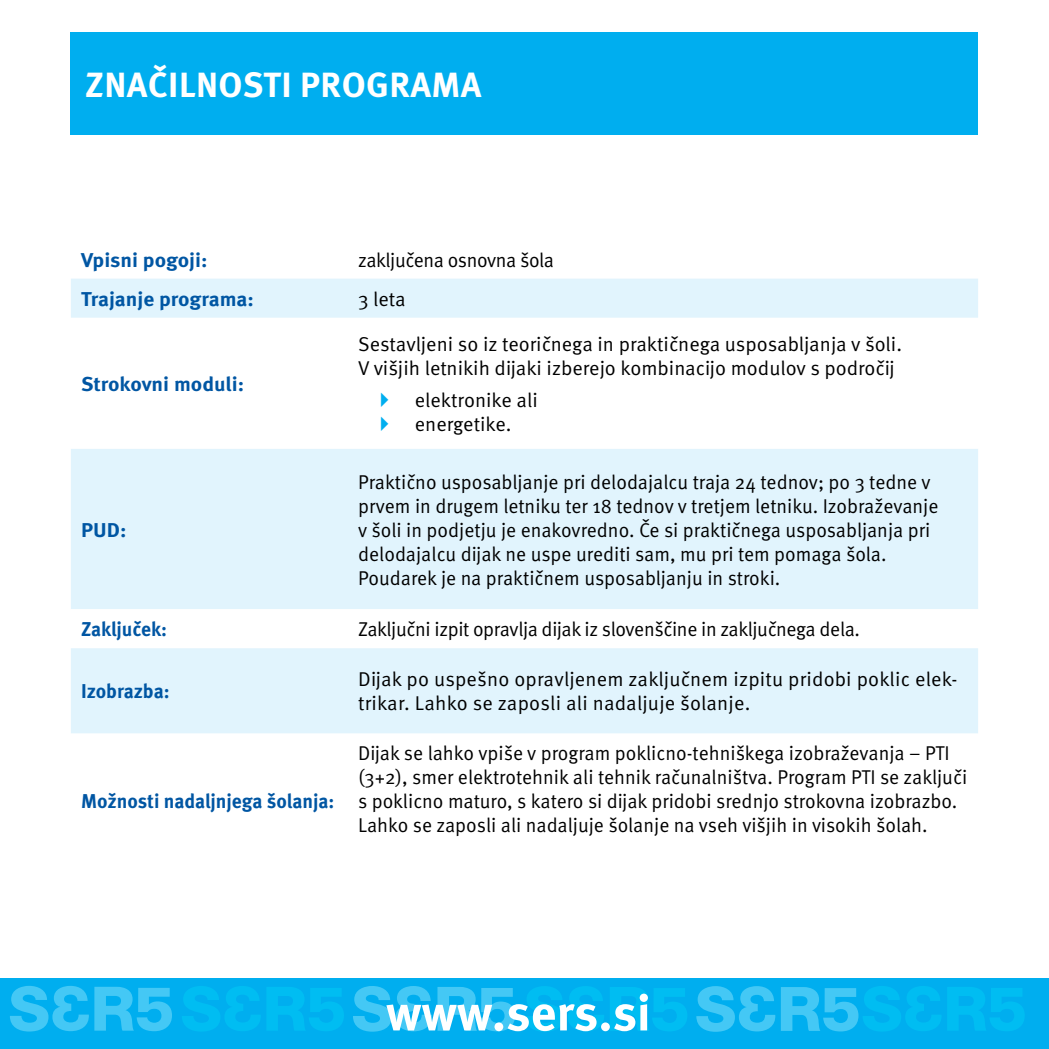
<style>
.page{position:relative;width:1049px;height:1049px;background:#fff}
.page>*{position:absolute;margin:0;border:0;box-sizing:border-box;transform-origin:0 0}
.t1{font:700 50px "Meta Pro";color:#fff}
.t2{font:700 35px "Meta Pro";letter-spacing:.01em;color:#fff}
.t3{font:20px/24px "Meta Pro";color:#000}
.t4{font:20px "Meta Pro";letter-spacing:-.02em;color:#000}
.t5{font:700 20px "Meta Pro";color:#0056a3;scale:1.05 1}
.t6{font:700 20px "Meta Pro";color:#0056a3}
.t7{font:20px "Meta Pro";letter-spacing:-.025em;color:#000}
</style>
<div class="page">
<div style="left:0;top:978px;width:1048px;height:71px;background:#00aeef"></div>
<svg style="left:10px;top:986px;width:162px;height:45px"></svg>
<svg style="left:526px;top:986px;width:161px;height:46px"></svg>
<svg style="left:353px;top:986px;width:162px;height:46px"></svg>
<svg style="left:182px;top:986px;width:162px;height:45px"></svg>
<svg style="left:696px;top:986px;width:329px;height:46px"></svg>
<hr style="left:1048px;top:978px;width:1px;height:71px;background:#00aeef">
<svg style="left:71px;top:279px;width:907px;height:454px;fill:#e1f4fd"></svg>
<div style="left:71px;top:32px;width:907px;height:103px;background:#00aeef"></div>
<svg style="left:381px;top:392px;width:7px;height:15px"></svg>
<svg style="left:381px;top:416px;width:7px;height:15px"></svg>
<h2 class="t2" style="left:85px;top:63px;width:398px">ZNAČILNOSTI PROGRAMA</h2>
<p class="t5" style="left:81px;top:247px;width:122px">Vpisni pogoji:</p>
<p class="t7" style="left:358px;top:247px;width:197px">zaključena osnovna šola</p>
<p class="t5" style="left:81px;top:286px;width:166px">Trajanje programa:</p>
<p class="t3" style="left:358px;top:287px;width:49px">3 leta</p>
<p class="t5" style="left:81px;top:371px;width:157px">Strokovni moduli:</p>
<p class="t5" style="left:81px;top:517px;width:45px">PUD:</p>
<p class="t3" style="left:358px;top:333px;width:545px">Sestavljeni so iz teoričnega in praktičnega usposabljanja v šoli.<br>V višjih letnikih dijaki izberejo kombinacijo modulov s področij</p>
<p class="t3" style="left:415px;top:388px;width:124px">elektronike ali energetike.</p>
<p class="t3" style="left:358px;top:470px;width:582px">Praktično usposabljanje pri delodajalcu traja 24 tednov; po 3 tedne v prvem in drugem letniku ter 18 tednov v tretjem letniku. Izobraževanje v šoli in podjetju je enakovredno. Če si praktičnega usposabljanja pri delodajalcu dijak ne uspe urediti sam, mu pri tem pomaga šola.<br>Poudarek je na praktičnem usposabljanju in stroki.</p>
<p class="t6" style="left:81px;top:616px;width:88px">Zaključek:</p>
<p class="t4" style="left:358px;top:616px;width:503px">Zaključni izpit opravlja dijak iz slovenščine in zaključnega dela.</p>
<p class="t6" style="left:81px;top:679px;width:90px">Izobrazba:</p>
<p class="t6" style="left:81px;top:789px;width:255px">Možnosti nadaljnjega šolanja:</p>
<p class="t3" style="left:358px;top:668px;width:601px">Dijak po uspešno opravljenem zaključnem izpitu pridobi poklic elek&shy;trikar. Lahko se zaposli ali nadaljuje šolanje.</p>
<p class="t3" style="left:358px;top:742px;width:611px">Dijak se lahko vpiše v program poklicno-tehniškega izobraževanja – PTI (3+2), smer elektrotehnik ali tehnik računalništva. Program PTI se zaključi s poklicno maturo, s katero si dijak pridobi srednjo strokovna izobrazbo.<br>Lahko se zaposli ali nadaljuje šolanje na vseh višjih in visokih šolah.</p>
<h1 class="t1" style="left:386px;top:981px;width:266px">www.sers.si</h1>
</div>
